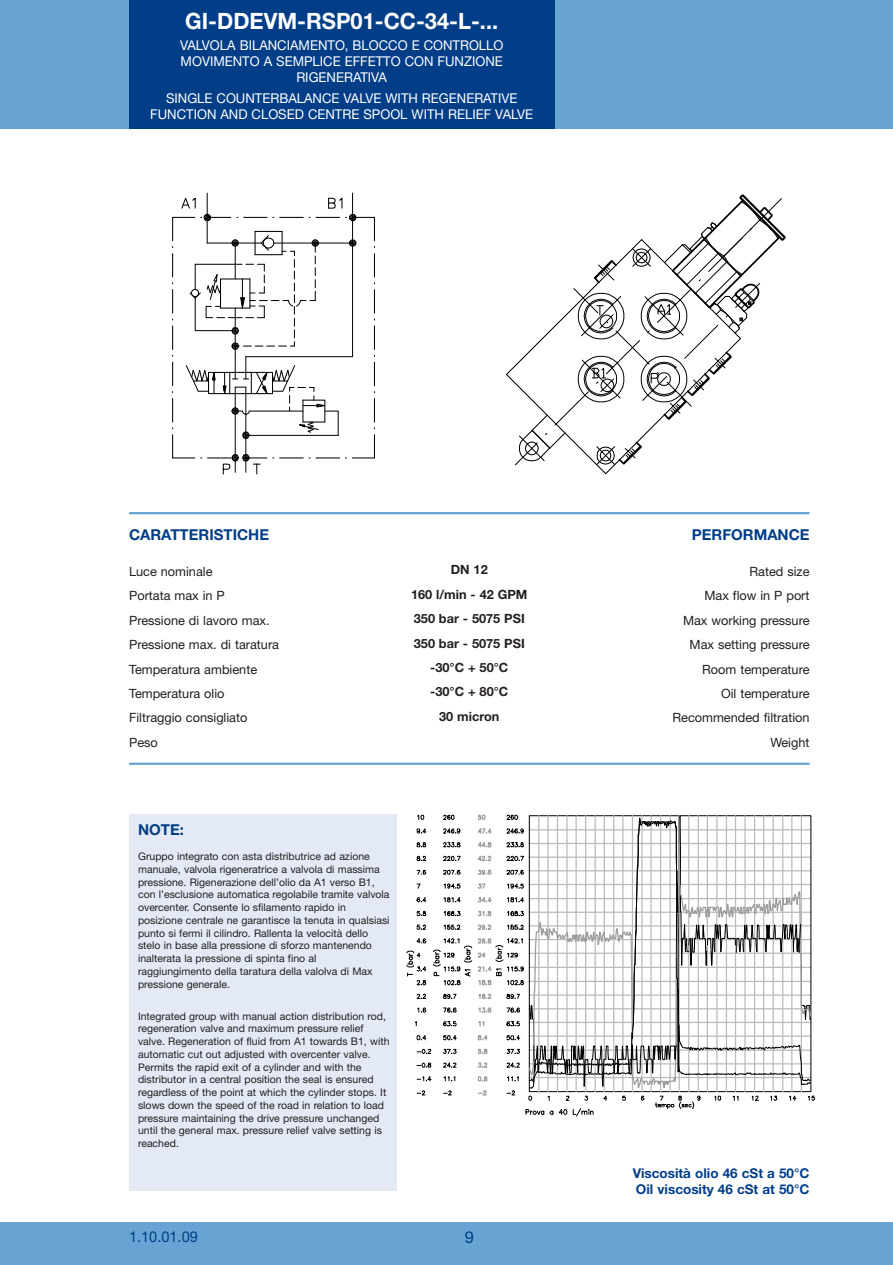
<style>
.page{position:relative;width:893px;height:1265px;background:#fff}
.page>*{position:absolute;margin:0;border:0;box-sizing:border-box;transform-origin:0 0}
.t1{font:700 22.5px "Helvetica Neue";color:#fff}
.t2{font:16.5px "Helvetica Neue";color:#023e88}
.t3{font:700 15px "Helvetica Neue";color:#023e88}
.t4{font:15px "Helvetica Neue";color:#023e88}
.t5{font:13.5px/16.2px "Helvetica Neue";color:#fff;text-align:center}
.t6{font:13.5px/15.8px "Helvetica Neue Bold TT";color:#023e88}
.t7{font:12.75px/24.5px "Helvetica Neue";color:#231f20}
.t8{font:700 12.75px/24.5px "Helvetica Neue";color:#231f20;text-align:center}
.t9{font:10.5px/12.8px "Helvetica Neue";color:#231f20}
</style>
<div class="page">
<div style="left:0;top:0;width:893px;height:129px;background:#68a4d3"></div>
<div style="left:129px;top:0;width:425px;height:129px;background:#023e88"></div>
<div style="left:0;top:1222px;width:893px;height:42px;background:#68a4d3"></div>
<hr style="left:129px;top:512px;width:680px;height:2px;background:#68a4d3">
<hr style="left:129px;top:762px;width:680px;height:2px;background:#68a4d3">
<hr style="left:352px;top:193px;width:1px;height:163px;background:#000">
<hr style="left:207px;top:193px;width:1px;height:50px;background:#000">
<svg style="left:506px;top:194px;width:280px;height:281px"></svg>
<svg style="left:172px;top:195px;width:203px;height:280px"></svg>
<svg style="left:406px;top:814px;width:409px;height:302px"></svg>
<div style="left:129px;top:814px;width:268px;height:376px;background:#e3eaf5"></div>
<h1 class="t1" style="left:185px;top:13px;width:314px">GI-DDEVM-RSP01-CC-34-L-...</h1>
<p class="t5" style="left:180px;top:38px;width:325px">VALVOLA BILANCIAMENTO, BLOCCO E CONTROLLO<br>MOVIMENTO A SEMPLICE EFFETTO CON FUNZIONE<br>RIGENERATIVA</p>
<p class="t5" style="left:150px;top:91px;width:384px">SINGLE COUNTERBALANCE VALVE WITH REGENERATIVE<br>FUNCTION AND CLOSED CENTRE SPOOL WITH RELIEF VALVE</p>
<h3 class="t3" style="left:129px;top:529px;width:141px">CARATTERISTICHE</h3>
<p class="t7" style="left:129px;top:560px;width:152px">Luce nominale<br>Portata max in P<br>Pressione di lavoro max.<br>Pressione max. di taratura<br>Temperatura ambiente<br>Temperatura olio<br>Filtraggio consigliato<br>Peso</p>
<p class="t8" style="left:411px;top:558px;width:118px">DN 12<br>160 l/min - 42 GPM<br>350 bar - 5075 PSI<br>350 bar - 5075 PSI -30°C + 50°C<br>-30°C + 80°C<br>30 micron</p>
<h3 class="t3" style="left:138px;top:823px;width:47px">NOTE:</h3>
<p class="t9" style="left:138px;top:850px;width:253px">Gruppo integrato con asta distributrice ad azione manuale, valvola rigeneratrice a valvola di massima pressione. Rigenerazione dell’olio da A1 verso B1, con l’esclusione automatica regolabile tramite valvola overcenter. Consente lo sfilamento rapido in posizione centrale ne garantisce la tenuta in qualsiasi punto si fermi il cilindro. Rallenta la velocità dello stelo in base alla pressione di sforzo mantenendo inalterata la pressione di spinta fino al raggiungimento della taratura della valolva di Max pressione generale.</p>
<p class="t9" style="left:138px;top:1010px;width:253px">Integrated group with manual action distribution rod, regeneration valve and maximum pressure relief valve. Regeneration of fluid from A1 towards B1, with automatic cut out adjusted with overcenter valve.<br>Permits the rapid exit of a cylinder and with the distributor in a central position the seal is ensured regardless of the point at which the cylinder stops. It slows down the speed of the road in relation to load pressure maintaining the drive pressure unchanged until the general max. pressure relief valve setting is reached.</p>
<h3 class="t4" style="left:129px;top:1230px;width:70px">1.10.01.09</h3>
<h2 class="t2" style="left:465px;top:1230px;width:11px">9</h2>
<h3 class="t3" style="left:692px;top:529px;width:119px">PERFORMANCE</h3>
<p class="t7" style="left:672px;top:560px;width:139px;text-align:right">Rated size<br>Max flow in P port<br>Max working pressure<br>Max setting pressure<br>Room temperature<br>Oil temperature<br>Recommended filtration<br>Weight</p>
<p class="t6" style="left:633px;top:1165px;width:178px">Viscosità olio 46 cSt a 50°C<br>Oil viscosity 46 cSt at 50°C</p>
</div>
